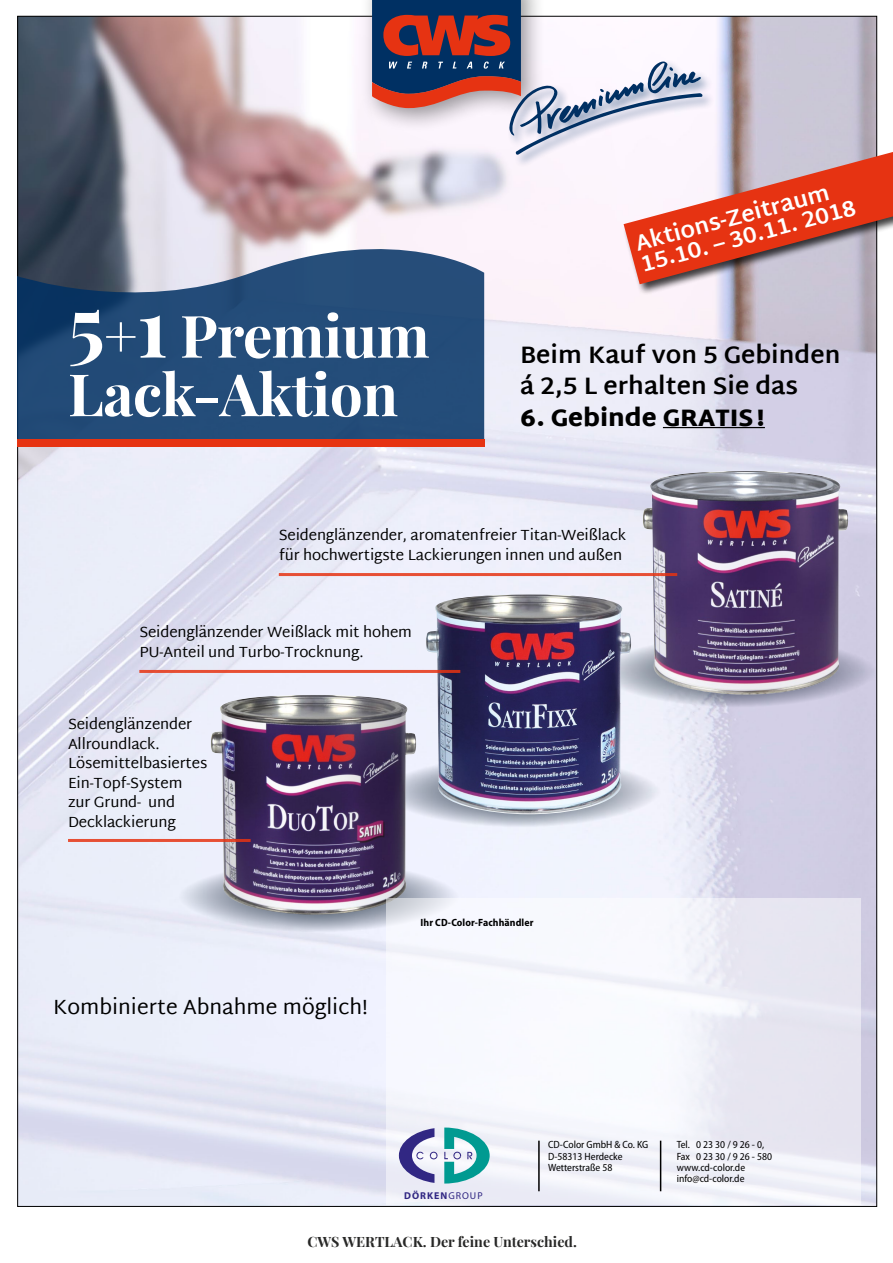
<style>
.page{position:relative;width:893px;height:1263px;background:#fff}
.page>*{position:absolute;margin:0;border:0;box-sizing:border-box;transform-origin:0 0}
.t1{font:700 58.5px/58.5px "Playfair Display";letter-spacing:-.01em;color:#fff}
.t2{font:700 24.3px/31.2px "Martel Sans";color:#000}
.t3{font:900 24.3px "Martel Sans";color:#000}
.t4{font:700 22.65px/21.5px "Martel Sans";color:#fff}
.t5{font:21px "Martel Sans";color:#000}
.t6{font:15px/19.5px "Martel Sans";letter-spacing:-.01em;color:#000}
.t7{font:700 14.25px "Playfair Display";color:#282827}
.t8{font:10.5px/11.2px "Myriad Pro CD Semicondensed Regula";color:#000}
.t9{font:700 semi-condensed 10.5px "Myriad Pro CD";letter-spacing:.01em;color:#000}
.t10{font:700 9.9px "Myriad Pro";letter-spacing:.1em;color:#312783}
.s1{font-size:80.25px}
.s2{font-weight:400}
</style>
<div class="page">
<img style="left:19px;top:18px;width:856px;height:1186px">
<div style="left:359px;top:0;width:187px;height:133px;background:#000;opacity:.4"></div>
<svg style="left:17px;top:239px;width:467px;height:200px;background:#35587f"></svg>
<hr style="left:663px;top:427px;width:102px;height:1px;background:#000">
<div style="left:622px;top:147px;width:271px;height:148px;background:#000;opacity:.75"></div>
<svg style="left:171px;top:855px;width:295px;height:84px;background:#d0d4e1"></svg>
<svg style="left:373px;top:750px;width:295px;height:84px"></svg>
<svg style="left:589px;top:629px;width:295px;height:84px;background:#c6c6d8"></svg>
<div style="left:17px;top:439px;width:467px;height:7px;background:#e63312"></div>
<img style="left:643px;top:471px;width:206px;height:220px">
<img style="left:650px;top:472px;width:190px;height:223px">
<img style="left:210px;top:695px;width:206px;height:220px">
<img style="left:425px;top:594px;width:207px;height:220px">
<hr style="left:279px;top:573px;width:398px;height:3px;background:#e63312">
<hr style="left:139px;top:670px;width:321px;height:3px;background:#e63312">
<hr style="left:68px;top:839px;width:183px;height:3px;background:#e63312">
<svg style="left:372px;top:0;width:521px;height:284px"></svg>
<div style="left:386px;top:898px;width:475px;height:306px;background:linear-gradient(to right,#f9fbff,#e9e9f2)"></div>
<svg style="left:399px;top:1127px;width:91px;height:56px"></svg>
<hr style="left:660px;top:1141px;width:1px;height:50px;background:#000">
<hr style="left:538px;top:1141px;width:2px;height:50px;background:#000">
<h1 class="t1" style="left:68px;top:306px;width:363px"><span class="s1">5</span>+<span class="s1">1</span> Premium<br>Lack-Aktion</h1>
<h3 class="t4" style="left:633px;top:233px;width:223px;rotate:-15deg">Aktions-Zeitraum<br>15.10. – 30.11. 2018</h3>
<h2 class="t2" style="left:520px;top:339px;width:322px">Beim Kauf von 5 Gebinden á 2,5 L erhalten Sie das</h2>
<h2 class="t3" style="left:520px;top:403px;width:246px">6. Gebinde GRATIS!</h2>
<p class="t6" style="left:279px;top:525px;width:349px">Seidenglänzender, aromatenfreier Titan-Weißlack für hochwertigste Lackierungen innen und außen</p>
<p class="t6" style="left:139px;top:622px;width:274px">Seidenglänzender Weißlack mit hohem<br>PU-Anteil und Turbo-Trocknung.</p>
<p class="t6" style="left:68px;top:714px;width:141px">Seidenglänzender<br>Allroundlack.<br>Lösemittelbasiertes<br>Ein-Topf-System zur Grund- und<br>Decklackierung</p>
<h3 class="t5" style="left:53px;top:994px;width:316px">Kombinierte Abnahme möglich!</h3>
<p class="t9" style="left:420px;top:915px;width:114px">Ihr CD-Color-Fachhändler</p>
<p class="t10" style="left:404px;top:1189px;width:80px">DÖRKEN<span class="s2">GROUP</span></p>
<p class="t8" style="left:548px;top:1139px;width:102px">CD-Color GmbH &amp; Co. KG<br>D-58313 Herdecke<br>Wetterstraße 58</p>
<p class="t8" style="left:677px;top:1139px;width:97px">Tel. 0 23 30 / 9 26 - 0,<br>Fax 0 23 30 / 9 26 - 580 www.cd-color.de info@cd-color.de</p>
<p class="t7" style="left:307px;top:1232px;width:271px">CWS WERTLACK. Der feine Unterschied.</p>
</div>
